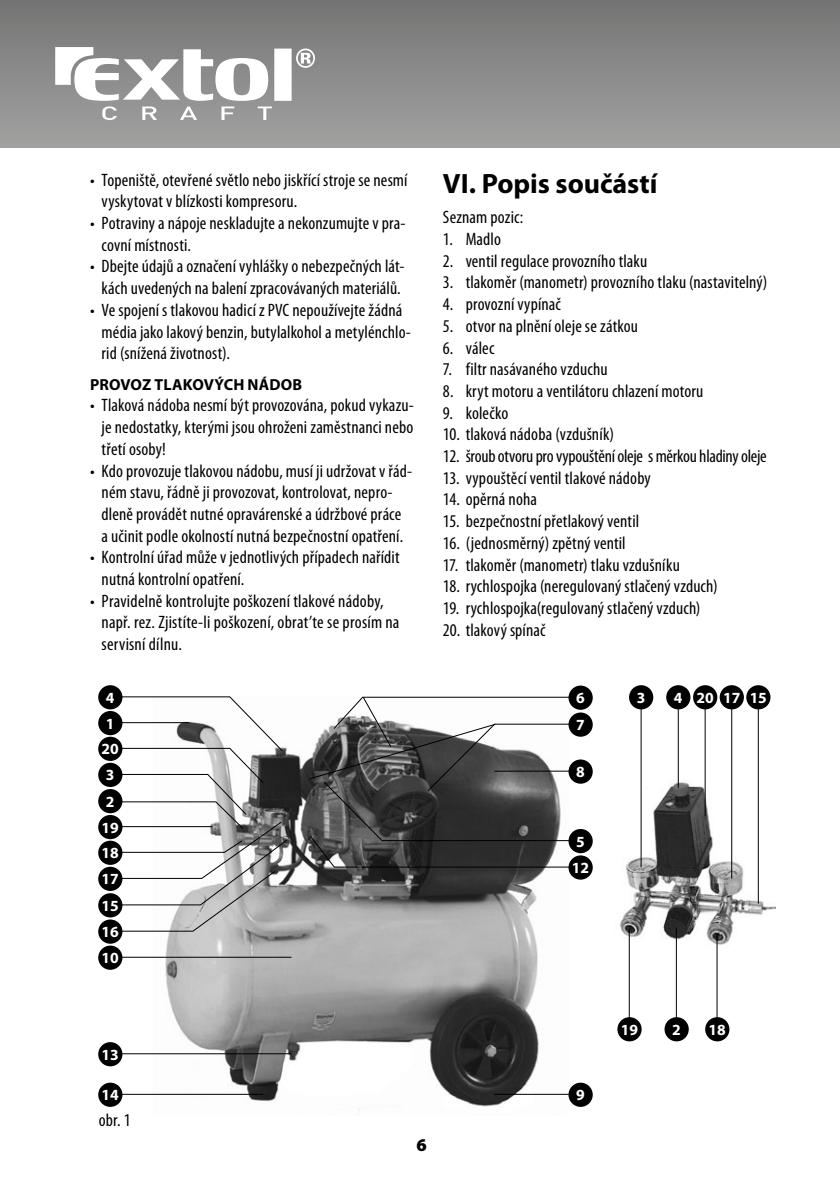
<style>
.page{position:relative;width:840px;height:1191px;background:#fff}
.page>*{position:absolute;margin:0;border:0;box-sizing:border-box;transform-origin:0 0}
.t1{font:700 28px "Myriad Pro";letter-spacing:-.005em;color:#000}
.t2{font:condensed 18px/21.6px "Myriad Pro";letter-spacing:.005em;color:#000}
.t3{font:condensed 18px "Myriad Pro";letter-spacing:-.015em;color:#000}
.t4{font:900 18px "Myriad Pro";color:#000}
.t5{font:700 16px "Myriad Pro";letter-spacing:-.005em;color:#000}
.t6{font:700 15.6px/25.8px "Myriad Pro";color:#fff}
</style>
<div class="page">
<div style="left:0;top:0;width:839px;height:147px;background:linear-gradient(to bottom,#747474,#a1a1a1)"></div>
<svg style="left:55px;top:47px;width:260px;height:73px"></svg>
<svg style="left:839px;top:0;width:1px;height:147px"></svg>
<img style="left:153px;top:753px;width:416px;height:357px">
<div style="left:98px;top:711px;width:24px;height:24px;background:#000;border-radius:50%"></div>
<div style="left:98px;top:736px;width:24px;height:25px;background:#000;border-radius:50%"></div>
<div style="left:98px;top:685px;width:24px;height:24px;background:#000;border-radius:50%"></div>
<div style="left:98px;top:763px;width:24px;height:24px;background:#000;border-radius:50%"></div>
<div style="left:98px;top:815px;width:24px;height:24px;background:#000;border-radius:50%"></div>
<div style="left:98px;top:1082px;width:24px;height:24px;background:#000;border-radius:50%"></div>
<hr style="left:122px;top:1093px;width:141px;height:1px;background:#000">
<div style="left:568px;top:1082px;width:24px;height:24px;background:#000;border-radius:50%"></div>
<hr style="left:494px;top:1093px;width:77px;height:1px;background:#000">
<div style="left:568px;top:759px;width:24px;height:24px;background:#000;border-radius:50%"></div>
<div style="left:568px;top:829px;width:24px;height:24px;background:#000;border-radius:50%"></div>
<div style="left:568px;top:855px;width:24px;height:24px;background:#000;border-radius:50%"></div>
<div style="left:568px;top:712px;width:24px;height:24px;background:#000;border-radius:50%"></div>
<div style="left:568px;top:685px;width:24px;height:25px;background:#000;border-radius:50%"></div>
<div style="left:98px;top:1042px;width:24px;height:24px;background:#000;border-radius:50%"></div>
<hr style="left:122px;top:1053px;width:169px;height:1px;background:#000">
<div style="left:98px;top:945px;width:24px;height:24px;background:#000;border-radius:50%"></div>
<hr style="left:122px;top:956px;width:169px;height:1px;background:#000">
<div style="left:98px;top:840px;width:24px;height:25px;background:#000;border-radius:50%"></div>
<div style="left:98px;top:893px;width:24px;height:24px;background:#000;border-radius:50%"></div>
<div style="left:98px;top:919px;width:24px;height:24px;background:#000;border-radius:50%"></div>
<div style="left:98px;top:866px;width:24px;height:25px;background:#000;border-radius:50%"></div>
<div style="left:98px;top:789px;width:24px;height:24px;background:#000;border-radius:50%"></div>
<svg style="left:121px;top:696px;width:167px;height:236px"></svg>
<svg style="left:309px;top:696px;width:263px;height:172px"></svg>
<img style="left:620px;top:741px;width:155px;height:258px">
<div style="left:665px;top:685px;width:25px;height:24px;background:#000;border-radius:50%"></div>
<hr style="left:677px;top:709px;width:1px;height:78px;background:#000">
<div style="left:628px;top:685px;width:25px;height:24px;background:#000;border-radius:50%"></div>
<hr style="left:640px;top:709px;width:1px;height:158px;background:#000">
<div style="left:692px;top:685px;width:25px;height:24px;background:#000;border-radius:50%"></div>
<hr style="left:704px;top:709px;width:1px;height:107px;background:#000">
<div style="left:719px;top:685px;width:24px;height:24px;background:#000;border-radius:50%"></div>
<hr style="left:730px;top:709px;width:1px;height:169px;background:#000">
<div style="left:745px;top:685px;width:25px;height:24px;background:#000;border-radius:50%"></div>
<hr style="left:757px;top:709px;width:1px;height:194px;background:#000">
<div style="left:704px;top:1017px;width:25px;height:24px;background:#000;border-radius:50%"></div>
<hr style="left:716px;top:933px;width:1px;height:86px;background:#000">
<div style="left:664px;top:1017px;width:24px;height:24px;background:#000;border-radius:50%"></div>
<hr style="left:675px;top:928px;width:1px;height:91px;background:#000">
<div style="left:617px;top:1017px;width:24px;height:24px;background:#000;border-radius:50%"></div>
<hr style="left:628px;top:930px;width:1px;height:89px;background:#000">
<p class="t2" style="left:102px;top:169px;width:307px;text-indent:-11px">• Topeniště, otevřené světlo nebo jiskřící stroje se nesmí vyskytovat v blízkosti kompresoru.</p>
<p class="t2" style="left:102px;top:212px;width:305px;text-indent:-11px">• Potraviny a nápoje neskladujte a nekonzumujte v pra&shy;covní místnosti.</p>
<p class="t2" style="left:90px;top:255px;width:315px;text-align:center">• Dbejte údajů a označení vyhlášky o nebezpečných lát&shy;kách uvedených na balení zpracovávaných materiálů.</p>
<p class="t2" style="left:102px;top:299px;width:310px;text-indent:-11px">• Ve spojení s tlakovou hadicí z PVC nepoužívejte žádná média jako lakový benzin, butylalkohol a metylénchlo&shy;rid (snížená životnost).</p>
<p class="t5" style="left:90px;top:374px;width:169px">PROVOZ TLAKOVÝCH NÁD</p>
<p class="t5" style="left:281px;top:374px;width:21px">OB</p>
<p class="t2" style="left:102px;top:394px;width:313px;text-align:justify;text-indent:-11px">• Tlaková nádoba nesmí být provozována, pokud vykazu&shy;je nedostatky, kterými jsou ohroženi zaměstnanci nebo třetí osoby!</p>
<p class="t2" style="left:90px;top:459px;width:323px;text-align:center">• Kdo provozuje tlakovou nádobu, musí ji udržovat v řád&shy;ném stavu, řádně ji provozovat, kontrolovat, nepro&shy;dleně provádět nutné opravárenské a údržbové práce<br>a učinit podle okolností nutná bezpečnostní opatření.</p>
<p class="t2" style="left:102px;top:546px;width:299px;text-indent:-11px">• Kontrolní úřad může v jednotlivých případech nařídit nutná kontrolní opatření.</p>
<p class="t2" style="left:102px;top:590px;width:299px;text-indent:-11px">• Pravidelně kontrolujte poškození tlakové nádoby, např. rez. Zjistíte-li poškození, obrat’te se prosím na servisní dílnu.</p>
<p class="t6" style="left:106px;top:684px;width:10px">4</p>
<p class="t6" style="left:102px;top:710px;width:19px">1<br>20</p>
<p class="t6" style="left:106px;top:762px;width:10px">3</p>
<p class="t6" style="left:106px;top:788px;width:10px">2</p>
<p class="t6" style="left:102px;top:814px;width:19px">19</p>
<p class="t6" style="left:102px;top:839px;width:19px">18</p>
<p class="t6" style="left:102px;top:865px;width:19px">17</p>
<p class="t6" style="left:102px;top:892px;width:19px">15<br>16</p>
<p class="t6" style="left:102px;top:944px;width:19px">10</p>
<p class="t6" style="left:102px;top:1041px;width:19px">13</p>
<h1 class="t1" style="left:442px;top:165px;width:216px">VI. Popis součástí</h1>
<p class="t2" style="left:442px;top:206px;width:82px">Seznam pozic:</p>
<p class="t2" style="left:442px;top:228px;width:59px">1. Madlo</p>
<p class="t2" style="left:442px;top:250px;width:206px">2. ventil regulace provozního tlaku</p>
<p class="t2" style="left:442px;top:271px;width:326px">3. tlakoměr (manometr) provozního tlaku (nastavitelný)</p>
<p class="t2" style="left:442px;top:293px;width:119px">4. provozní vypínač</p>
<p class="t2" style="left:442px;top:315px;width:196px">5. otvor na plnění oleje se zátkou</p>
<p class="t2" style="left:442px;top:336px;width:53px">6. válec</p>
<p class="t2" style="left:442px;top:358px;width:166px">7. filtr nasávaného vzduchu</p>
<p class="t2" style="left:442px;top:380px;width:262px">8. kryt motoru a ventilátoru chlazení motoru</p>
<p class="t2" style="left:442px;top:402px;width:67px">9. kolečko</p>
<p class="t2" style="left:442px;top:423px;width:172px">10. tlaková nádoba (vzdušník)</p>
<p class="t3" style="left:442px;top:445px;width:325px">12. šroub otvoru pro vypouštění oleje s měrkou hladiny oleje</p>
<p class="t2" style="left:442px;top:467px;width:209px">13. vypouštěcí ventil tlakové nádoby</p>
<p class="t2" style="left:442px;top:488px;width:95px">14. opěrná noha</p>
<p class="t2" style="left:442px;top:510px;width:198px">15. bezpečnostní přetlakový ventil</p>
<p class="t2" style="left:442px;top:532px;width:184px">16. (jednosměrný) zpětný ventil</p>
<p class="t2" style="left:442px;top:553px;width:238px">17. tlakoměr (manometr) tlaku vzdušníku</p>
<p class="t2" style="left:442px;top:575px;width:276px">18. rychlospojka (neregulovaný stlačený vzduch)</p>
<p class="t2" style="left:442px;top:597px;width:259px">19. rychlospojka(regulovaný stlačený vzduch)</p>
<p class="t2" style="left:442px;top:618px;width:104px">20. tlakový spínač</p>
<p class="t6" style="left:576px;top:684px;width:10px">6</p>
<p class="t6" style="left:576px;top:711px;width:10px">7</p>
<p class="t6" style="left:576px;top:758px;width:10px">8</p>
<p class="t6" style="left:571px;top:827px;width:19px;line-height:26.4px">5<br>12</p>
<p class="t6" style="left:636px;top:684px;width:10px">3</p>
<p class="t6" style="left:673px;top:684px;width:94px">4 20 17 15</p>
<p class="t6" style="left:620px;top:1016px;width:19px">19</p>
<p class="t6" style="left:672px;top:1016px;width:10px">2</p>
<p class="t6" style="left:708px;top:1016px;width:19px">18</p>
<p class="t6" style="left:102px;top:1081px;width:19px">14</p>
<p class="t6" style="left:576px;top:1081px;width:10px">9</p>
<p class="t2" style="left:99px;top:1109px;width:33px">obr. 1</p>
<p class="t4" style="left:416px;top:1135px;width:12px">6</p>
</div>
